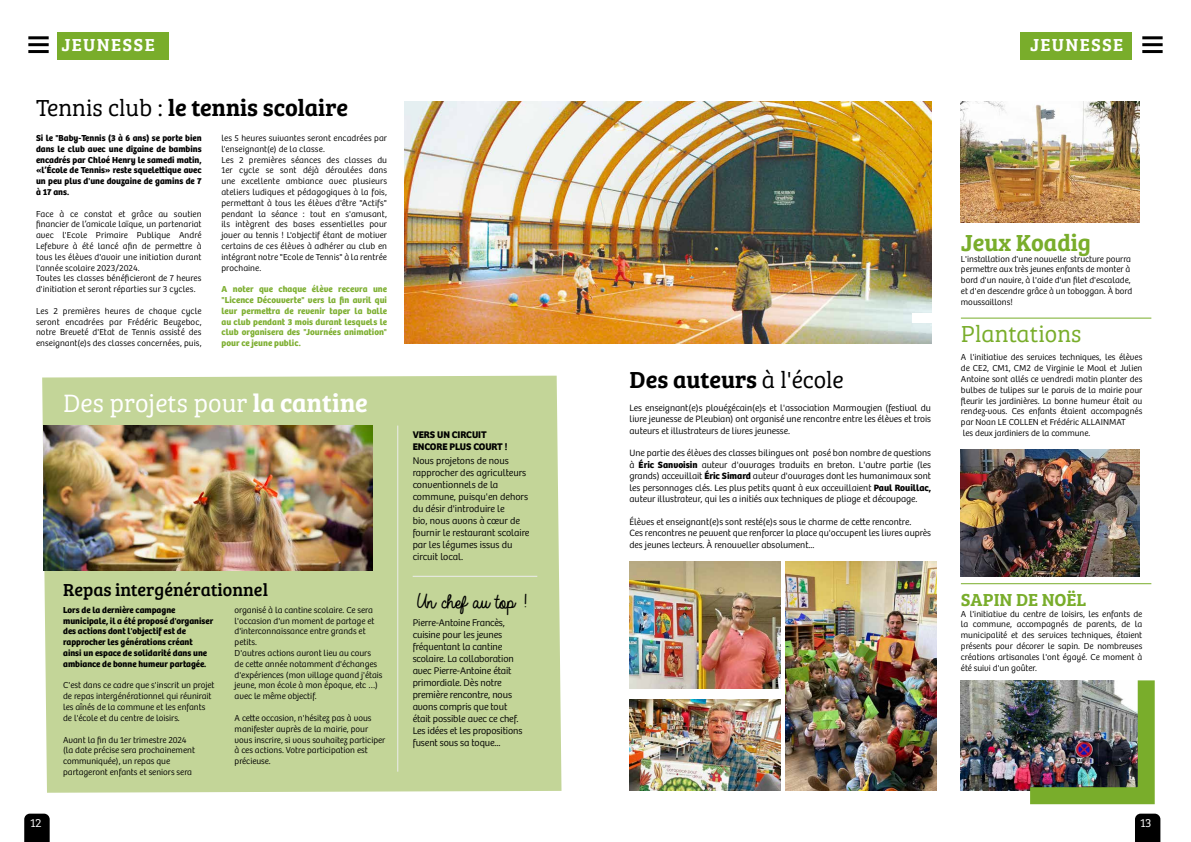
<style>
.page{position:relative;width:1191px;height:842px;background:#fff}
.page>*{position:absolute;margin:0;border:0;box-sizing:border-box;transform-origin:0 0}
.t1{font:300 26px "Bree Serif";color:#fff}
.t2{font:600 24px "Bree Serif";color:#000}
.t3{font:300 24px "Bree Serif";color:#79ad2b}
.t4{font:600 24px "Bree Serif";color:#79ad2b}
.t5{font:22px "Always In My Heart";color:#000}
.t6{font:18px "Bree Serif";color:#000}
.t7{font:600 18px "Bree Serif";letter-spacing:.075em;color:#fff}
.t8{font:600 18px "Bree Serif";color:#79ad2b}
.t9{font:300 12px "Bree Serif";color:#fff}
.t10{font:300 10px/12px "Bree";letter-spacing:-.01em;color:#000}
.t11{font:700 10px/12px "Bree";letter-spacing:-.01em;color:#000}
.t12{font:300 9.5px/11.4px "Bree";color:#000;text-align:justify}
.t13{font:300 9px/10.8px "Bree";color:#000}
.t14{font:700 9px/10.8px "Bree";color:#000}
.t15{font:700 9px/10.8px "Bree";letter-spacing:.005em;color:#7eaf32;text-align:justify}
.s1{font-weight:300}
.s2{font-weight:600}
.s3{font-weight:700}
</style>
<div class="page">
<hr style="left:28px;top:36px;width:21px;height:3px;background:#000">
<hr style="left:28px;top:43px;width:21px;height:3px;background:#000">
<hr style="left:28px;top:50px;width:21px;height:3px;background:#000">
<div style="left:57px;top:32px;width:112px;height:28px;background:#79ad2b"></div>
<div style="left:1020px;top:32px;width:112px;height:28px;background:#79ad2b"></div>
<hr style="left:1142px;top:36px;width:20px;height:3px;background:#000">
<hr style="left:1142px;top:43px;width:20px;height:3px;background:#000">
<hr style="left:1142px;top:50px;width:20px;height:3px;background:#000">
<svg style="left:24px;top:814px;width:26px;height:28px"></svg>
<img style="left:404px;top:101px;width:527px;height:242px">
<div style="left:42px;top:376px;width:519px;height:417px;background:#c3d598"></div>
<img style="left:43px;top:425px;width:330px;height:145px">
<img style="left:961px;top:101px;width:178px;height:121px">
<img style="left:961px;top:449px;width:178px;height:128px">
<img style="left:961px;top:680px;width:52px;height:111px">
<img style="left:785px;top:561px;width:151px;height:230px">
<img style="left:1013px;top:680px;width:148px;height:162px">
<div style="left:911px;top:313px;width:79px;height:9px;background:#fff"></div>
<hr style="left:961px;top:318px;width:190px;height:1px;background:#79ad2b">
<hr style="left:961px;top:583px;width:190px;height:1px;background:#79ad2b">
<hr style="left:397px;top:425px;width:1px;height:347px;background:#ededed">
<hr style="left:413px;top:576px;width:124px;height:1px;background:#ededed">
<img style="left:629px;top:700px;width:151px;height:91px">
<img style="left:630px;top:561px;width:150px;height:128px">
<h3 class="t7" style="left:61px;top:31px;width:95px">JEUNESSE</h3>
<h3 class="t7" style="left:1030px;top:31px;width:95px">JEUNESSE</h3>
<h2 class="t2" style="left:36px;top:89px;width:314px"><span class="s1">Tennis club :</span> le tennis scolaire</h2>
<p class="t14" style="left:36px;top:133px;width:167px;text-align:justify">Si le "Baby-Tennis (3 à 6 ans) se porte bien dans le club avec une dizaine de bambins encadrés par Chloé Henry le samedi matin, «l’École de Tennis» reste squelettique avec un peu plus d'une douzaine de gamins de 7 à 17 ans.</p>
<p class="t13" style="left:36px;top:208px;width:167px">Face à ce constat et grâce au soutien financier de l’amicale laïque, un partenariat avec l'Ecole Primaire Publique André Lefebvre à été lancé afin de permettre à tous les élèves d'avoir une initiation durant l'année scolaire 2023/2024.<br>Toutes les classes bénéficieront de 7 heures d'initiation et seront réparties sur 3 cycles.</p>
<p class="t13" style="left:36px;top:306px;width:167px;text-align:justify">Les 2 premières heures de chaque cycle seront encadrées par Frédéric Beuzeboc, notre Breveté d'Etat de Tennis assisté des enseignant(e)s des classes concernées, puis,</p>
<p class="t13" style="left:221px;top:133px;width:167px">les 5 heures suivantes seront encadrées par l'enseignant(e) de la classe.<br>Les 2 premières séances des classes du 1er cycle se sont déjà déroulées dans une excellente ambiance avec plusieurs ateliers ludiques et pédagogiques à la fois, permettant à tous les élèves d'être "Actifs" pendant la séance : tout en s'amusant, ils intègrent des bases essentielles pour jouer au tennis ! L'objectif étant de motiver certains de ces élèves à adhérer au club en intégrant notre "Ecole de Tennis" à la rentrée prochaine.</p>
<p class="t15" style="left:221px;top:284px;width:167px">A noter que chaque élève recevra une "Licence Découverte" vers la fin avril qui leur permettra de revenir taper la balle au club pendant 3 mois durant lesquels le club organisera des "Journées animation" pour ce jeune public.</p>
<h1 class="t1" style="left:63px;top:384px;width:306px">Des projets pour <span class="s2">la cantine</span></h1>
<h3 class="t6" style="left:63px;top:577px;width:206px">Repas intergénérationnel</h3>
<p class="t14" style="left:63px;top:604px;width:151px">Lors de la dernière campagne municipale, il a été proposé d'organiser des actions dont l'objectif est de rapprocher les générations créant ainsi un espace de solidarité dans une ambiance de bonne humeur partagée.</p>
<p class="t13" style="left:63px;top:680px;width:153px">C'est dans ce cadre que s'inscrit un projet de repas intergénérationnel qui réunirait les aînés de la commune et les enfants de l'école et du centre de loisirs.</p>
<p class="t13" style="left:63px;top:734px;width:133px">Avant la fin du 1er trimestre 2024 (la date précise sera prochainement communiquée), un repas que partageront enfants et seniors sera</p>
<p class="t13" style="left:235px;top:605px;width:149px">organisé à la cantine scolaire. Ce sera l'occasion d'un moment de partage et d'interconnaissance entre grands et petits.<br>D'autres actions auront lieu au cours<br>de cette année notamment d'échanges d'expériences (mon village quand j'étais jeune, mon école à mon époque, etc …) avec le même objectif.</p>
<p class="t13" style="left:235px;top:713px;width:152px">A cette occasion, n'hésitez pas à vous manifester auprès de la mairie, pour vous inscrire, si vous souhaitez participer à ces actions. Votre participation est précieuse.</p>
<p class="t11" style="left:413px;top:429px;width:96px">VERS UN CIRCUIT<br>ENCORE PLUS COURT !</p>
<p class="t10" style="left:413px;top:455px;width:118px">Nous projetons de nous rapprocher des agriculteurs conventionnels de la commune, puisqu'en dehors du désir d'introduire le<br>bio, nous avons à cœur de fournir le restaurant scolaire par les légumes issus du circuit local.</p>
<h3 class="t5" style="left:413px;top:590px;width:110px">Un chef au top !</h3>
<p class="t10" style="left:413px;top:617px;width:111px">Pierre-Antoine Francès, cuisine pour les jeunes fréquentant la cantine scolaire. La collaboration avec Pierre-Antoine était primordiale. Dès notre première rencontre, nous avons compris que tout était possible avec ce chef.<br>Les idées et les propositions fusent sous sa toque...</p>
<h2 class="t2" style="left:629px;top:361px;width:216px">Des auteurs <span class="s1">à l'école</span></h2>
<p class="t12" style="left:629px;top:402px;width:303px">Les enseignant(e)s plouézécain(e)s et l'association Marmouzien (festival du livre jeunesse de Pleubian) ont organisé une rencontre entre les élèves et trois auteurs et illustrateurs de livres jeunesse.</p>
<p class="t12" style="left:629px;top:448px;width:303px">Une partie des élèves des classes bilingues ont posé bon nombre de questions à <span class="s3">Éric Sanvoisin</span> auteur d'ouvrages traduits en breton. L'autre partie (les grands) acceuillait <span class="s3">Éric Simard</span> auteur d'ouvrages dont les humanimaux sont les personnages clés. Les plus petits quant à eux acceuillaient <span class="s3">Paul Rouillac, </span>auteur illustrateur, qui les a initiés aux techniques de pliage et découpage.</p>
<p class="t12" style="left:629px;top:516px;width:303px;text-align:left">Élèves et enseignant(e)s sont resté(e)s sous le charme de cette rencontre.<br>Ces rencontres ne peuvent que renforcer la place qu'occupent les livres auprès des jeunes lecteurs. À renouveller absolument...</p>
<h2 class="t4" style="left:961px;top:224px;width:132px">Jeux Koadig</h2>
<p class="t13" style="left:961px;top:253px;width:173px">L'installation d'une nouvelle structure pourra permettre aux très jeunes enfants de monter à bord d'un navire, à l'aide d'un filet d'escalade, et d'en descendre grâce à un toboggan. À bord moussaillons!</p>
<h2 class="t3" style="left:961px;top:317px;width:122px">Plantations</h2>
<p class="t13" style="left:961px;top:352px;width:183px">A l'initiative des services techniques, les élèves de CE2, CM1, CM2 de Virginie le Moal et Julien Antoine sont allés ce vendredi matin planter des bulbes de tulipes sur le parvis de la mairie pour fleurir les jardinières. La bonne humeur était au rendez-vous. Ces enfants étaient accompagnés par Noan LE COLLEN et Frédéric ALLAINMAT<br>les deux jardiniers de la commune.</p>
<h3 class="t8" style="left:961px;top:586px;width:127px">SAPIN DE NOËL</h3>
<p class="t13" style="left:961px;top:608px;width:183px;text-align:justify">A l'initiative du centre de loisirs, les enfants de la commune, accompagnés de parents, de la municipalité et des services techniques, étaient présents pour décorer le sapin. De nombreuses créations artisanales l'ont égayé. Ce moment à été suivi d'un goûter.</p>
<h3 class="t9" style="left:31px;top:814px;width:12px">12</h3>
<h3 class="t9" style="left:1140px;top:814px;width:12px">13</h3>
</div>
